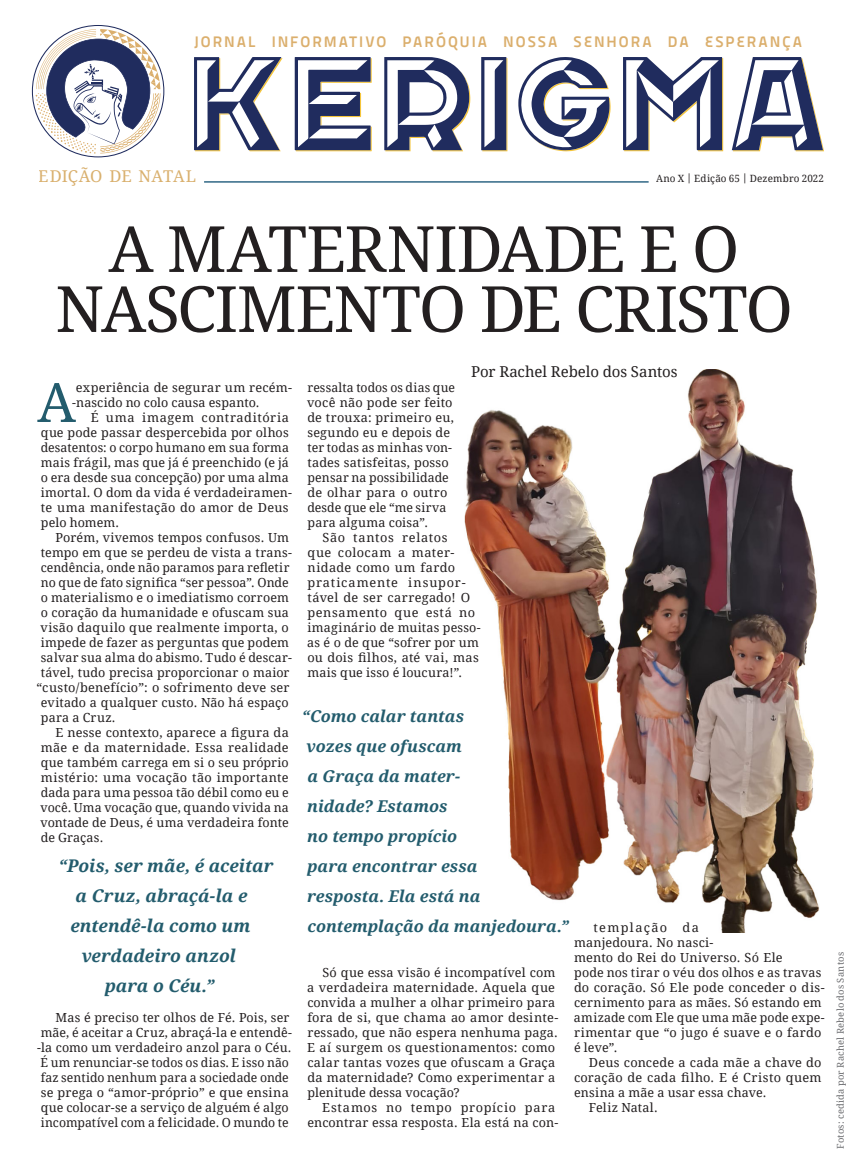
<style>
.page{position:relative;width:856px;height:1166px;background:#fff}
.page>*{position:absolute;margin:0;border:0;box-sizing:border-box;transform-origin:0 0}
.H1{font:63.75px/60px "Droid Serif";letter-spacing:-.025em;color:#231f20;text-align:center}
.DropCaps{font:54.5px "Droid Serif";color:#235c6d}
.Box_-_Base{font:italic 700 17.5px/30px "Droid Serif";color:#235c6d;text-align:center}
.Box_-_Base-2{font:italic 700 16.25px/30px "Droid Serif";color:#235c6d}
.t1{font:16.25px "Droid Serif";letter-spacing:-.005em;color:#d9b06e}
.t2{font:15.38px "Panefresco 800 wt";letter-spacing:.13em;color:#dbaf6d}
.Autoria{font:15px "Droid Serif";letter-spacing:-.005em;color:#231f20}
.BASE{font:12.5px/15px "Droid Serif";letter-spacing:.015em;color:#231f20}
.DropCaps-2{font:12.5px/15px "Droid Serif";letter-spacing:.01em;color:#231f20}
.t3{font:10px "Droid Serif";letter-spacing:.015em;color:#231f20}
.Crédito{font:9.38px "Droid Serif";letter-spacing:.02em;color:#6c6d70}
.s1{font-weight:700}
.s2{color:#fff}
</style>
<div class="page">
<svg style="left:732px;top:57px;width:92px;height:94px"></svg>
<svg style="left:295px;top:57px;width:77px;height:94px"></svg>
<svg style="left:518px;top:57px;width:92px;height:94px"></svg>
<svg style="left:481px;top:57px;width:26px;height:94px"></svg>
<svg style="left:194px;top:57px;width:88px;height:94px"></svg>
<svg style="left:384px;top:57px;width:86px;height:94px"></svg>
<svg style="left:623px;top:57px;width:100px;height:94px"></svg>
<svg style="left:32px;top:25px;width:132px;height:132px"></svg>
<hr style="left:204px;top:181px;width:444px;height:2px;background:#06496d">
<img style="left:465px;top:369px;width:354px;height:563px">
<p class="t2" style="left:194px;top:30px;width:609px">JORNAL INFORMATIVO PARÓQUIA NOSSA SENHORA DA ESPERANÇA</p>
<h3 class="t1" style="left:39px;top:165px;width:159px">EDIÇÃO DE NATAL</h3>
<p class="t3" style="left:656px;top:171px;width:169px">Ano X <span class="s1">|</span> Edição 65 <span class="s1">|</span> Dezembro 2022</p>
<p class="H1" style="left:55px;top:217px;width:739px">A MATERNIDADE E O<br>NASCIMENTO DE CRISTO</p>
<p class="DropCaps-2" style="left:72px;top:380px;width:221px">experiência de segurar um recém--nascido no colo causa espanto.</p>
<p class="BASE" style="left:41px;top:410px;width:253px;text-indent:50px">É uma imagem contraditória que pode passar despercebida por olhos desatentos: o corpo humano em sua forma mais frágil, mas que já é preenchido (e já o era desde sua concepção) por uma alma imortal. O dom da vida é verdadeiramen&shy;te uma manifestação do amor de Deus pelo homem.</p>
<p class="BASE" style="left:56px;top:530px;width:235px">Porém, vivemos tempos confusos. Um</p>
<p class="BASE" style="left:41px;top:545px;width:253px">tempo em que se perdeu de vista a trans-</p>
<p class="BASE" style="left:41px;top:560px;width:250px">cendência, onde não paramos para refletir</p>
<p class="BASE" style="left:41px;top:575px;width:249px">no que de fato significa “ser pessoa”. Onde</p>
<p class="BASE" style="left:41px;top:590px;width:250px">o materialismo e o imediatismo corroem</p>
<p class="BASE" style="left:41px;top:605px;width:250px">o coração da humanidade e ofuscam sua</p>
<p class="BASE" style="left:40px;top:620px;width:250px">visão daquilo que realmente importa, o</p>
<p class="BASE" style="left:41px;top:635px;width:250px">impede de fazer as perguntas que podem</p>
<p class="BASE" style="left:41px;top:650px;width:253px">salvar sua alma do abismo. Tudo é descar-</p>
<p class="BASE" style="left:41px;top:665px;width:250px">tável, tudo precisa proporcionar o maior</p>
<p class="BASE" style="left:36px;top:680px;width:255px">“custo/benefício”: o sofrimento deve ser</p>
<p class="BASE" style="left:41px;top:695px;width:250px">evitado a qualquer custo. Não há espaço</p>
<p class="BASE" style="left:41px;top:710px;width:76px">para a Cruz.</p>
<p class="BASE" style="left:40px;top:725px;width:250px;text-align:justify;text-indent:15px">E nesse contexto, aparece a figura da mãe e da maternidade. Essa realidade que também carrega em si o seu próprio mistério: uma vocação tão importante dada para uma pessoa tão débil como eu e você. Uma vocação que, quando vivida na vontade de Deus, é uma verdadeira fonte de Graças.</p>
<p class="DropCaps" style="left:37px;top:365px;width:40px">A</p>
<p class="Box_-_Base" style="left:50px;top:850px;width:225px"><span class="s2">“</span>“Pois, ser mãe, é aceitar a Cruz, abraçá-la e entendê-la como um verdadeiro anzol<br>para o Céu.”</p>
<p class="BASE" style="left:37px;top:1010px;width:256px;text-align:right">Mas é preciso ter olhos de Fé. Pois, ser mãe, é aceitar a Cruz, abraçá-la e entendê--la como um verdadeiro anzol para o Céu.<br>É um renunciar-se todos os dias. E isso não faz sentido nenhum para a sociedade onde se prega o “amor-próprio” e que ensina que colocar-se a serviço de alguém é algo incompatível com a felicidade. O mundo te</p>
<p class="Autoria" style="left:471px;top:361px;width:208px">Por Rachel Rebelo dos Santos</p>
<p class="BASE" style="left:307px;top:380px;width:149px">ressalta todos os dias que você não pode ser feito de trouxa: primeiro eu, segundo eu e depois de ter todas as minhas von&shy;tades satisfeitas, posso pensar na possibilidade de olhar para o outro desde que ele “me sirva para alguma coisa”.</p>
<p class="BASE" style="left:307px;top:530px;width:175px;text-indent:15px">São tantos relatos<br>que colocam a mater&shy;nidade como um fardo praticamente insupor&shy;tável de ser carregado! O pensamento que está no imaginário de muitas pesso&shy;as é o de que “sofrer por um ou dois filhos, até vai, mas mais que isso é loucura!”.</p>
<p class="Box_-_Base-2" style="left:302px;top:701px;width:268px">“Como calar tantas<br>vozes que ofuscam<br>a Graça da mater-<br>nidade? Estamos<br>no tempo propício<br>para encontrar essa<br>resposta. Ela está na contemplação da manjedoura.”</p>
<p class="BASE" style="left:574px;top:920px;width:252px;text-indent:20px">templação da<br>manjedoura. No nasci-<br>mento do Rei do Universo. Só Ele<br>pode nos tirar o véu dos olhos e as travas do coração. Só Ele pode conceder o dis&shy;cernimento para as mães. Só estando em amizade com Ele que uma mãe pode expe&shy;rimentar que “o jugo é suave e o fardo é leve”.</p>
<p class="BASE" style="left:574px;top:1055px;width:249px;text-align:justify;text-indent:15px">Deus concede a cada mãe a chave do coração de cada filho. E é Cristo quem ensina a mãe a usar essa chave.</p>
<p class="BASE" style="left:589px;top:1100px;width:70px">Feliz Natal.</p>
<p class="BASE" style="left:307px;top:965px;width:253px;text-indent:15px">Só que essa visão é incompatível com a verdadeira maternidade. Aquela que convida a mulher a olhar primeiro para fora de si, que chama ao amor desinte&shy;ressado, que não espera nenhuma paga.<br>E aí surgem os questionamentos: como calar tantas vozes que ofuscam a Graça da maternidade? Como experimentar a plenitude dessa vocação?</p>
<p class="BASE" style="left:307px;top:1100px;width:252px;text-align:right">Estamos no tempo propício para encontrar essa resposta. Ela está na con-</p>
<p class="Crédito" style="left:834px;top:1148px;width:198px;rotate:-90deg">Fotos: cedida por Rachel Rebelo dos Santos</p>
</div>
